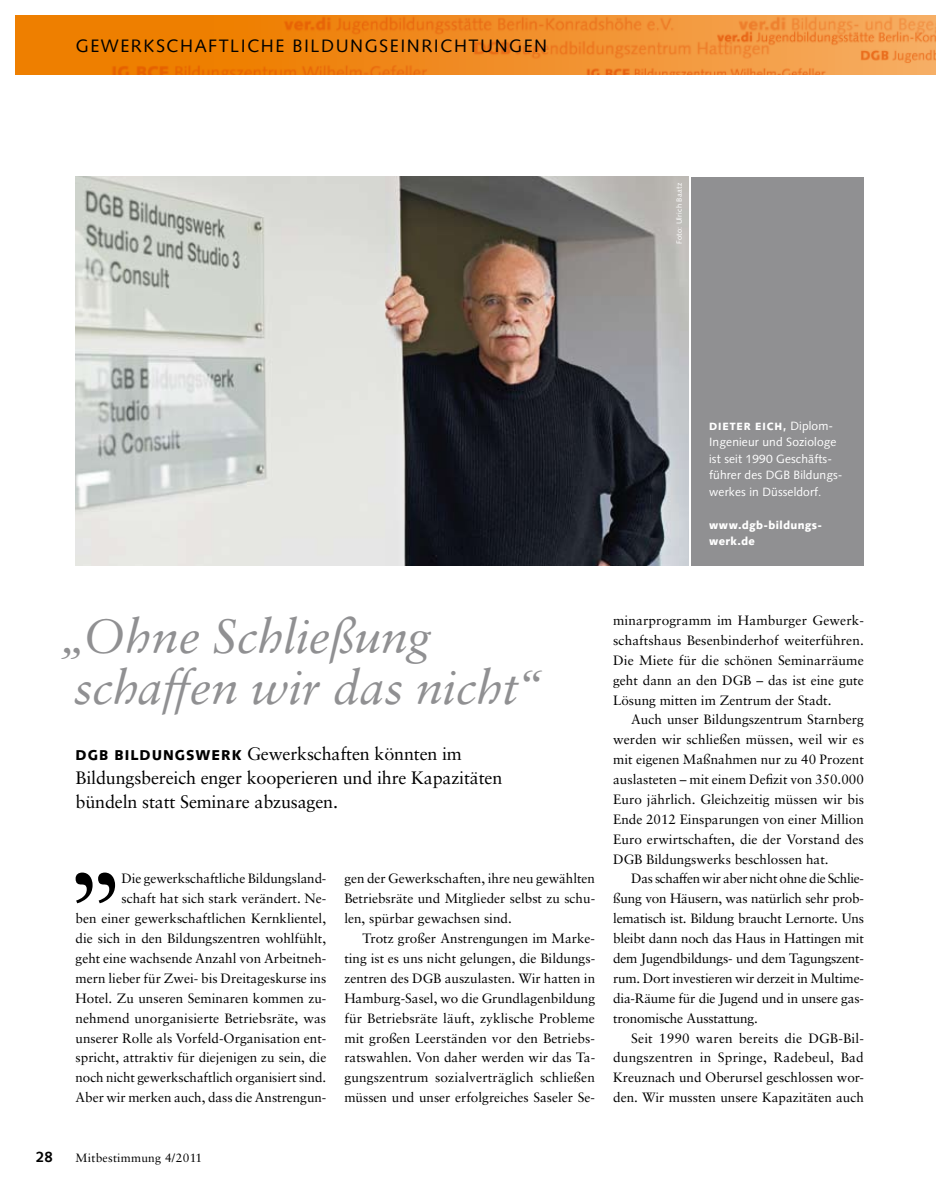
<style>
.page{position:relative;width:936px;height:1191px;background:#fff}
.page>*{position:absolute;margin:0;border:0;box-sizing:border-box;transform-origin:0 0}
.t1{font:italic 48px/51px "Sabon LT Pro";letter-spacing:-.005em;color:#909092}
.t2{font:18px/24px "Sabon LT Pro";letter-spacing:-.01em;color:#000}
.t3{font:18px "Syntax LT Pro";letter-spacing:.085em;color:#000}
.t4{font:700 15px "Syntax LT Pro";color:#000}
.t5{font:13.5px/20px "Sabon LT Pro";color:#000;text-align:justify}
.t6{font:12px/16.5px "Syntax LT Pro";letter-spacing:.01em;color:#fff}
.t7{font:12px "Sabon LT Pro";letter-spacing:.02em;color:#000}
.t8{font:900 11.25px/16.5px "Syntax LT Pro";letter-spacing:.035em;color:#fff}
.t9{font:900 10.5px "Syntax LT Pro";letter-spacing:.085em;color:#fff}
.t10{font:7.5px "Syntax LT Pro";letter-spacing:.035em;color:#fff}
.s1{font-weight:400;font-size:12px}
.s2{font-family:"Syntax LT Pro";font-weight:900;font-size:14.25px}
</style>
<div class="page">
<div style="left:15px;top:15px;width:920px;height:60px;background:#ee7f00"></div>
<img style="left:76px;top:177px;width:612px;height:388px">
<div style="left:691px;top:177px;width:172px;height:388px;background:#909092"></div>
<svg style="left:76px;top:872px;width:39px;height:31px"></svg>
<img style="left:112px;top:15px;width:823px;height:59px">
<h2 class="t3" style="left:76px;top:35px;width:473px">Gewerkschaftliche Bi ldu ngsei nrichtu ng en</h2>
<p class="t10" style="left:674px;top:244px;width:63px;rotate:-90deg">Foto: Ulrich Baatz</p>
<p class="t9" style="left:709px;top:420px;width:125px">d ieter Eich, <span class="s1">Diplom-</span></p>
<p class="t6" style="left:709px;top:434px;width:135px">Ingenieur und Soziologe ist seit 1990 Geschäfts&shy;führer des DGB Bildungs&shy;werkes in Düsseldorf.</p>
<p class="t8" style="left:709px;top:517px;width:114px">www.dgb-bildungs&shy;werk.de</p>
<h1 class="t1" style="left:74px;top:610px;width:470px;text-indent:-15px">„Ohne Schließung schaffen wir das nicht“</h1>
<h2 class="t2" style="left:76px;top:741px;width:428px"><span class="s2">DGB Bild ung swerk</span> Gewerkschaften könnten im<br>Bildungsbereich enger kooperieren und ihre Kapazitäten bündeln statt Seminare abzusagen.</h2>
<p class="t5" style="left:76px;top:868px;width:252px;text-align:right">Die gewerkschaftliche Bildungsland-<br>schaft hat sich stark verändert. Ne-<br>ben einer gewerkschaftlichen Kernklientel, die sich in den Bildungszentren wohlfühlt, geht eine wachsende Anzahl von Arbeitneh&shy;mern lieber für Zwei- bis Dreitageskurse ins Hotel. Zu unseren Seminaren kommen zu&shy;nehmend unorganisierte Betriebsräte, was unserer Rolle als Vorfeld-Organisation ent&shy;spricht, attraktiv für diejenigen zu sein, die noch nicht gewerkschaftlich organisiert sind.<br>Aber wir merken auch, dass die Anstrengun-</p>
<p class="t5" style="left:344px;top:868px;width:252px">gen der Gewerkschaften, ihre neu gewählten Betriebsräte und Mitglieder selbst zu schu&shy;len, spürbar gewachsen sind.</p>
<p class="t5" style="left:344px;top:928px;width:252px;text-indent:18px">Trotz großer Anstrengungen im Marke&shy;ting ist es uns nicht gelungen, die Bildungs&shy;zentren des DGB auszulasten. Wir hatten in Hamburg-Sasel, wo die Grundlagenbildung für Betriebsräte läuft, zyklische Probleme mit großen Leerständen vor den Betriebs&shy;ratswahlen. Von daher werden wir das Ta&shy;gungszentrum sozialverträglich schließen müssen und unser erfolgreiches Saseler Se-</p>
<p class="t4" style="left:36px;top:1147px;width:18px">28</p>
<p class="t7" style="left:76px;top:1150px;width:128px">Mitbestimmung 4/2011</p>
<p class="t5" style="left:613px;top:610px;width:252px">minarprogramm im Hamburger Gewerk&shy;schaftshaus Besenbinderhof weiterführen.<br>Die Miete für die schönen Seminarräume geht dann an den DGB – das ist eine gute Lösung mitten im Zentrum der Stadt.</p>
<p class="t5" style="left:613px;top:709px;width:252px;text-indent:18px">Auch unser Bildungszentrum Starnberg werden wir schließen müssen, weil wir es mit eigenen Maßnahmen nur zu 40 Prozent auslasteten – mit einem Defizit von 350.000<br>Euro jährlich. Gleichzeitig müssen wir bis Ende 2012 Einsparungen von einer Million Euro erwirtschaften, die der Vorstand des DGB Bildungswerks beschlossen hat.</p>
<p class="t5" style="left:613px;top:868px;width:252px;text-indent:18px">Das schaffen wir aber nicht ohne die Schlie&shy;ßung von Häusern, was natürlich sehr prob&shy;lematisch ist. Bildung braucht Lernorte. Uns bleibt dann noch das Haus in Hattingen mit dem Jugendbildungs- und dem Tagungszent&shy;rum. Dort investieren wir derzeit in Multime&shy;dia-Räume für die Jugend und in unsere gas&shy;tronomische Ausstattung.</p>
<p class="t5" style="left:613px;top:1027px;width:252px;text-indent:18px">Seit 1990 waren bereits die DGB-Bil&shy;dungszentren in Springe, Radebeul, Bad Kreuznach und Oberursel geschlossen wor&shy;den. Wir mussten unsere Kapazitäten auch</p>
</div>
